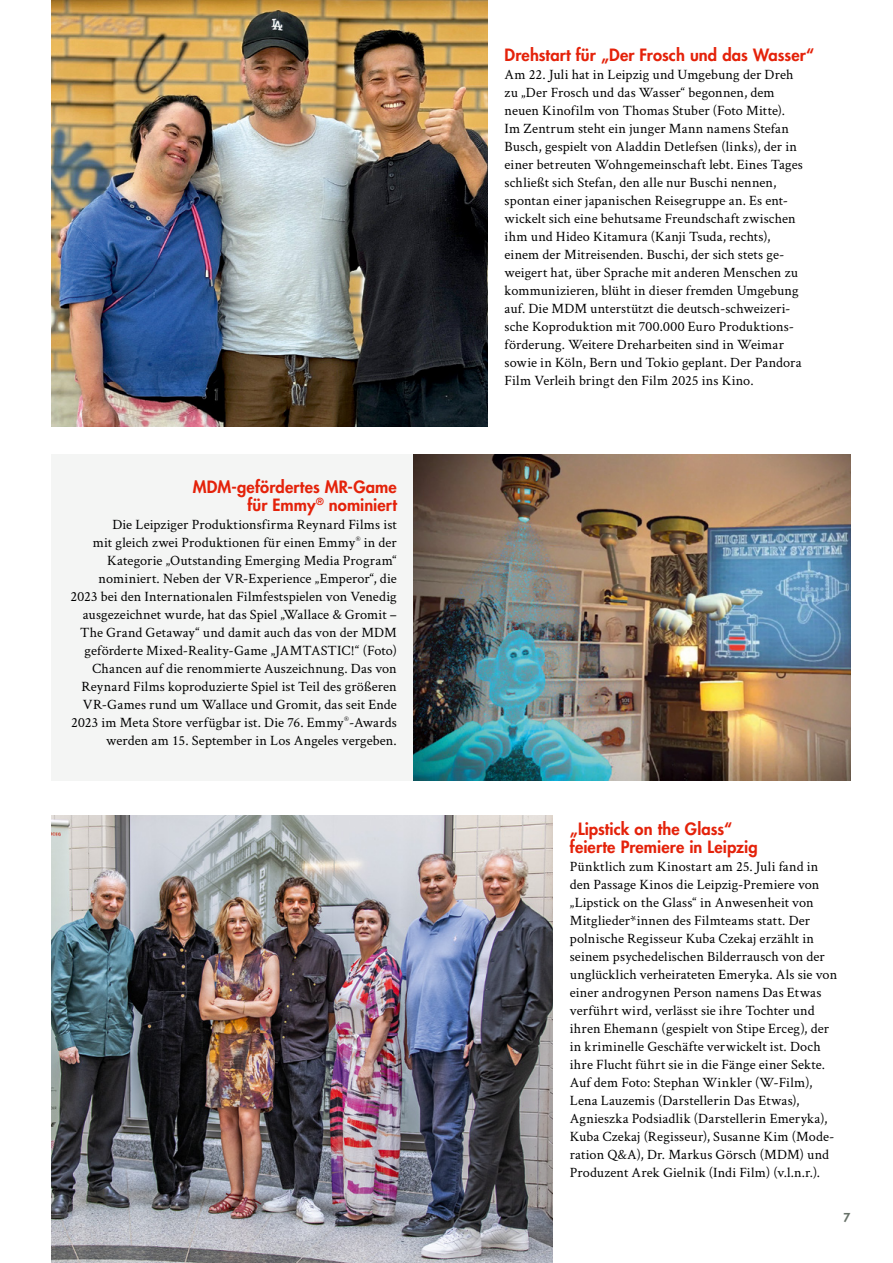
<style>
.page{position:relative;width:893px;height:1263px;background:#fff}
.page>*{position:absolute;margin:0;border:0;box-sizing:border-box;transform-origin:0 0}
.t1{font:800 16.5px/18px "Futura Std";letter-spacing:.005em;color:#e4220a}
.t2{font:14.25px/18px "Crimson Text";letter-spacing:.005em;color:#000}
.t3{font:800 12px "Futura Std";color:#677168}
</style>
<div class="page">
<div style="left:51px;top:454px;width:363px;height:327px;background:#f4f5f4"></div>
<img style="left:51px;top:0;width:437px;height:427px">
<img style="left:51px;top:815px;width:502px;height:448px">
<img style="left:414px;top:454px;width:436px;height:327px">
<p class="t1" style="left:193px;top:477px;width:205px;text-align:right">MDM-gefördertes MR-Game für Emmy<sup>®</sup> nominiert</p>
<p class="t2" style="left:70px;top:514px;width:328px;text-align:right">Die Leipziger Produktionsfirma Reynard Films ist<br>mit gleich zwei Produktionen für einen Emmy<sup>®</sup> in der Kategorie „Outstanding Emerging Media Program“ nominiert. Neben der VR-Experience „Emperor“, die 2023 bei den Internationalen Filmfestspielen von Venedig ausgezeichnet wurde, hat das Spiel „Wallace &amp; Gromit – The Grand Getaway“ und damit auch das von der MDM geförderte Mixed-Reality-Game „JAMTASTIC!“ (Foto)<br>Chancen auf die renommierte Auszeichnung. Das von Reynard Films koproduzierte Spiel ist Teil des größeren VR-Games rund um Wallace und Gromit, das seit Ende 2023 im Meta Store verfügbar ist. Die 76. Emmy<sup>®</sup>-Awards werden am 15. September in Los Angeles vergeben.</p>
<p class="t1" style="left:505px;top:45px;width:311px">Drehstart für „Der Frosch und das Wasser“</p>
<p class="t2" style="left:505px;top:64px;width:300px">Am 22. Juli hat in Leipzig und Umgebung der Dreh zu „Der Frosch und das Wasser“ begonnen, dem neuen Kinofilm von Thomas Stuber (Foto Mitte).<br>Im Zentrum steht ein junger Mann namens Stefan Busch, gespielt von Aladdin Detlefsen (links), der in einer betreuten Wohngemeinschaft lebt. Eines Tages schließt sich Stefan, den alle nur Buschi nennen, spontan einer japanischen Reisegruppe an. Es ent&shy;wickelt sich eine behutsame Freundschaft zwischen ihm und Hideo Kitamura (Kanji Tsuda, rechts), einem der Mitreisenden. Buschi, der sich stets ge&shy;weigert hat, über Sprache mit anderen Menschen zu kommunizieren, blüht in dieser fremden Umgebung auf. Die MDM unterstützt die deutsch-schweizeri&shy;sche Koproduktion mit 700.000 Euro Produktions&shy;förderung. Weitere Dreharbeiten sind in Weimar sowie in Köln, Bern und Tokio geplant. Der Pandora Film Verleih bringt den Film 2025 ins Kino.</p>
<p class="t1" style="left:570px;top:819px;width:189px">„Lipstick on the Glass“ feierte Premiere in Leipzig</p>
<p class="t2" style="left:570px;top:856px;width:269px">Pünktlich zum Kinostart am 25. Juli fand in den Passage Kinos die Leipzig-Premiere von „Lipstick on the Glass“ in Anwesenheit von Mitglieder*innen des Filmteams statt. Der polnische Regisseur Kuba Czekaj erzählt in seinem psychedelischen Bilderrausch von der unglücklich verheirateten Emeryka. Als sie von einer androgynen Person namens Das Etwas verführt wird, verlässt sie ihre Tochter und ihren Ehemann (gespielt von Stipe Erceg), der in kriminelle Geschäfte verwickelt ist. Doch ihre Flucht führt sie in die Fänge einer Sekte.<br>Auf dem Foto: Stephan Winkler (W-Film), Lena Lauzemis (Darstellerin Das Etwas), Agnieszka Podsiadlik (Darstellerin Emeryka), Kuba Czekaj (Regisseur), Susanne Kim (Mode&shy;ration Q&amp;A), Dr. Markus Görsch (MDM) und Produzent Arek Gielnik (Indi Film) (v.l.n.r.).</p>
<p class="t3" style="left:843px;top:1210px;width:8px">7</p>
</div>
